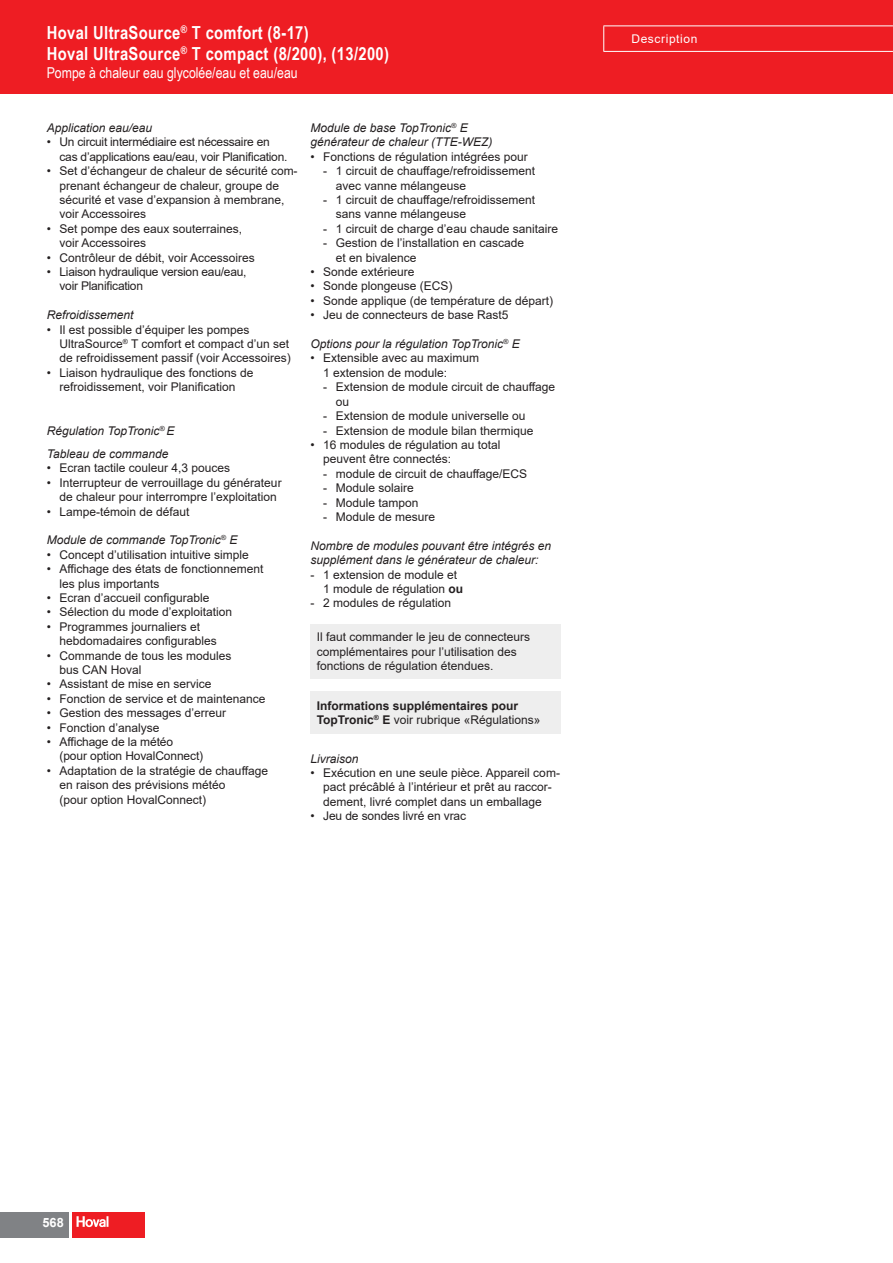
<style>
.page{position:relative;width:893px;height:1263px;background:#fff}
.page>*{position:absolute;margin:0;border:0;box-sizing:border-box;transform-origin:0 0}
.t1{font:700 18px/21.6px "Arial Narrow";letter-spacing:.02em;color:#fff}
.t2{font:15px "Arial Narrow";color:#fff}
.t3{font:700 12.75px "Arial";color:#fff}
.t4{font:12px/14.4px "Arial";color:#231f20}
.t5{font:italic 12px/14.4px "Arial";color:#231f20}
.t6{font:12px/14.4px "Arial";letter-spacing:-.02em;color:#231f20}
.t7{font:700 12px/14.4px "Arial";color:#231f20}
.t8{font:12px "Arial";letter-spacing:.05em;color:#fff}
.s1{font-weight:700}
.s2{font-weight:400}
</style>
<div class="page">
<div style="left:0;top:1212px;width:68px;height:25px;background:#808285"></div>
<div style="left:72px;top:1212px;width:73px;height:25px;background:#ee1d23"></div>
<svg style="left:77px;top:1216px;width:31px;height:11px"></svg>
<div style="left:0;top:0;width:893px;height:94px;background:#ee1d23"></div>
<hr style="left:603px;top:26px;width:290px;height:1px;background:#fff">
<svg style="left:603px;top:26px;width:1px;height:25px"></svg>
<hr style="left:603px;top:51px;width:290px;height:1px;background:#fff">
<div style="left:310px;top:624px;width:251px;height:55px;background:#eee"></div>
<div style="left:310px;top:691px;width:251px;height:43px;background:#eee"></div>
<h1 class="t1" style="left:47px;top:21px;width:344px">Hoval UltraSource<sup>®</sup> T comfort (8-17)<br>Hoval UltraSource<sup>®</sup> T compact (8/200), (13/200)</h1>
<p class="t2" style="left:47px;top:62px;width:252px">Pompe à chaleur eau glycolée/eau et eau/eau</p>
<p class="t5" style="left:47px;top:121px;width:107px">Application eau/eau</p>
<p class="t6" style="left:60px;top:135px;width:229px;text-indent:-13px">• Un circuit intermédiaire est nécessaire en cas d’applications eau/eau, voir Planification.</p>
<p class="t4" style="left:60px;top:164px;width:239px;text-indent:-13px">• Set d’échangeur de chaleur de sécurité com&shy;prenant échangeur de chaleur, groupe de sécurité et vase d’expansion à membrane, voir Accessoires</p>
<p class="t4" style="left:60px;top:221px;width:184px;text-indent:-13px">• Set pompe des eaux souterraines, voir Accessoires</p>
<p class="t4" style="left:47px;top:250px;width:210px">• Contrôleur de débit, voir Accessoires</p>
<p class="t6" style="left:60px;top:265px;width:189px;text-indent:-13px">• Liaison hydraulique version eau/eau, voir Planification</p>
<p class="t5" style="left:47px;top:308px;width:88px">Refroidissement</p>
<p class="t4" style="left:60px;top:322px;width:233px;text-indent:-13px">• Il est possible d’équiper les pompes<br>UltraSource<sup>®</sup> T comfort et compact d’un set de refroidissement passif (voir Accessoires)</p>
<p class="t4" style="left:47px;top:365px;width:208px;text-align:center">• Liaison hydraulique des fonctions de refroidissement, voir Planification</p>
<p class="t5" style="left:47px;top:419px;width:129px;line-height:23.4px">Régulation TopTronic<sup>®</sup> E<br>Tableau de commande</p>
<p class="t4" style="left:47px;top:461px;width:185px">• Ecran tactile couleur 4,3 pouces</p>
<p class="t4" style="left:60px;top:475px;width:224px;text-indent:-13px">• Interrupteur de verrouillage du générateur de chaleur pour interrompre l’exploitation</p>
<p class="t4" style="left:47px;top:504px;width:144px">• Lampe-témoin de défaut</p>
<p class="t5" style="left:47px;top:533px;width:192px">Module de commande TopTronic<sup>®</sup> E</p>
<p class="t4" style="left:47px;top:547px;width:204px">• Concept d’utilisation intuitive simple</p>
<p class="t4" style="left:60px;top:562px;width:205px;text-indent:-13px">• Affichage des états de fonctionnement les plus importants</p>
<p class="t4" style="left:47px;top:590px;width:164px">• Ecran d’accueil configurable</p>
<p class="t4" style="left:47px;top:605px;width:187px">• Sélection du mode d’exploitation</p>
<p class="t4" style="left:60px;top:619px;width:159px;text-indent:-13px">• Programmes journaliers et hebdomadaires configurables</p>
<p class="t4" style="left:60px;top:648px;width:174px;text-indent:-13px">• Commande de tous les modules bus CAN Hoval</p>
<p class="t4" style="left:47px;top:677px;width:166px">• Assistant de mise en service</p>
<p class="t4" style="left:47px;top:691px;width:220px">• Fonction de service et de maintenance</p>
<p class="t4" style="left:47px;top:706px;width:181px">• Gestion des messages d’erreur</p>
<p class="t4" style="left:47px;top:720px;width:114px">• Fonction d’analyse</p>
<p class="t4" style="left:60px;top:734px;width:145px;text-indent:-13px">• Affichage de la météo (pour option HovalConnect)</p>
<p class="t4" style="left:60px;top:763px;width:210px;text-indent:-13px">• Adaptation de la stratégie de chauffage en raison des prévisions météo<br>(pour option HovalConnect)</p>
<p class="t5" style="left:310px;top:121px;width:184px">Module de base TopTronic<sup>®</sup> E générateur de chaleur (TTE-WEZ)</p>
<p class="t4" style="left:310px;top:149px;width:219px">• Fonctions de régulation intégrées pour</p>
<p class="t4" style="left:336px;top:164px;width:201px;text-indent:-13px">- 1 circuit de chauffage/refroidissement avec vanne mélangeuse</p>
<p class="t4" style="left:336px;top:193px;width:201px;text-indent:-13px">- 1 circuit de chauffage/refroidissement sans vanne mélangeuse</p>
<p class="t4" style="left:323px;top:221px;width:236px">- 1 circuit de charge d’eau chaude sanitaire</p>
<p class="t4" style="left:336px;top:236px;width:190px;text-indent:-13px">- Gestion de l’installation en cascade et en bivalence</p>
<p class="t4" style="left:310px;top:265px;width:106px">• Sonde extérieure</p>
<p class="t4" style="left:310px;top:279px;width:144px">• Sonde plongeuse (ECS)</p>
<p class="t4" style="left:310px;top:293px;width:244px">• Sonde applique (de température de départ)</p>
<p class="t4" style="left:310px;top:308px;width:200px">• Jeu de connecteurs de base Rast5</p>
<p class="t5" style="left:310px;top:337px;width:211px">Options pour la régulation TopTronic<sup>®</sup> E</p>
<p class="t4" style="left:323px;top:351px;width:158px;text-indent:-13px">• Extensible avec au maximum<br>1 extension de module:</p>
<p class="t4" style="left:336px;top:380px;width:221px;text-indent:-13px">- Extension de module circuit de chauffage ou</p>
<p class="t4" style="left:323px;top:409px;width:204px">- Extension de module universelle ou</p>
<p class="t4" style="left:323px;top:423px;width:212px">- Extension de module bilan thermique</p>
<p class="t4" style="left:323px;top:437px;width:179px;text-indent:-13px">• 16 modules de régulation au total peuvent être connectés:</p>
<p class="t4" style="left:323px;top:466px;width:205px">- module de circuit de chauffage/ECS</p>
<p class="t4" style="left:323px;top:481px;width:92px">- Module solaire</p>
<p class="t4" style="left:323px;top:495px;width:97px">- Module tampon</p>
<p class="t4" style="left:323px;top:509px;width:114px">- Module de mesure</p>
<p class="t5" style="left:310px;top:538px;width:242px">Nombre de modules pouvant être intégrés en supplément dans le générateur de chaleur:</p>
<p class="t4" style="left:323px;top:567px;width:142px;text-indent:-13px">- 1 extension de module et<br>1 module de régulation <span class="s1">ou</span></p>
<p class="t4" style="left:310px;top:596px;width:142px">- 2 modules de régulation</p>
<p class="t4" style="left:317px;top:630px;width:215px">Il faut commander le jeu de connecteurs complémentaires pour l’utilisation des fonctions de régulation étendues.</p>
<p class="t7" style="left:317px;top:698px;width:225px">Informations supplémentaires pour<br>TopTronic<sup>®</sup> E <span class="s2">voir rubrique «Régulations»</span></p>
<p class="t5" style="left:310px;top:751px;width:50px">Livraison</p>
<p class="t4" style="left:310px;top:765px;width:250px;text-align:center">• Exécution en une seule pièce. Appareil com&shy;pact précâblé à l’intérieur et prêt au raccor&shy;dement, livré complet dans un emballage</p>
<p class="t4" style="left:310px;top:809px;width:157px">• Jeu de sondes livré en vrac</p>
<p class="t8" style="left:631px;top:31px;width:68px">Description</p>
<p class="t3" style="left:43px;top:1213px;width:23px">568</p>
</div>
